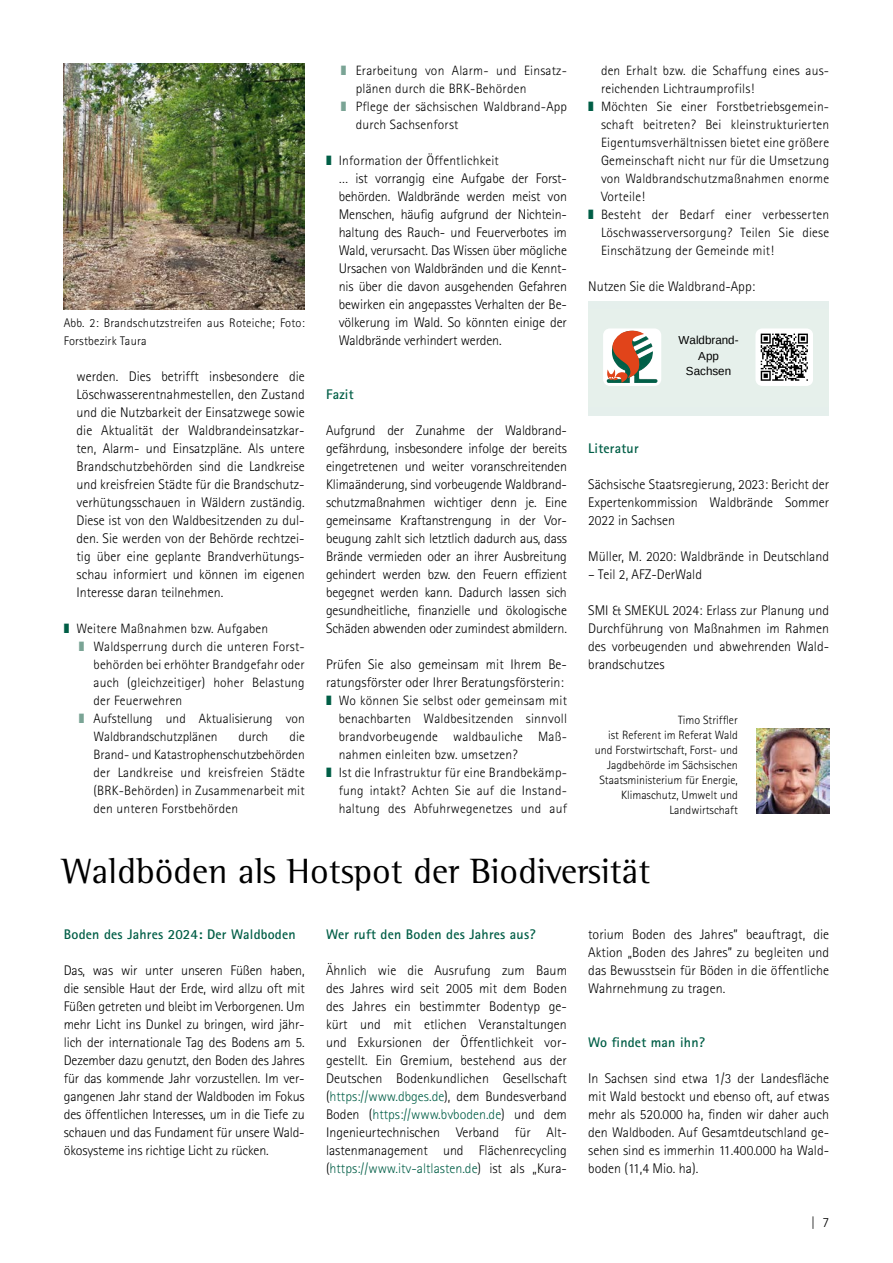
<style>
.page{position:relative;width:893px;height:1263px;background:#fff}
.page>*{position:absolute;margin:0;border:0;box-sizing:border-box;transform-origin:0 0}
.H1_Kapitelüberschrift{font:36px "Rotis Semi Serif Std";color:#000}
.Fließtext{font:300 13.95px/18px "Rotis Sans Serif Std";color:#000;text-align:justify}
.Fließtext_eingerückt{font:300 13.95px/18px "Rotis Sans Serif Std";letter-spacing:-.005em;color:#000;text-align:justify}
.H2_Zwischenüberschrift_grün{font:700 13.95px "Rotis Sans Serif Std";letter-spacing:.015em;color:#005e46}
._1_Aufzählung-1-spaltig{font:300 13.5px/18px "Rotis Sans Serif Std";letter-spacing:.015em;color:#000;text-align:justify}
._1_1_Aufzählung{font:300 13.5px/18px "Rotis Sans Serif Std";letter-spacing:.015em;color:#000}
.t1{font:300 12.45px/18px "Rotis Sans Serif Std";letter-spacing:.015em;color:#000}
.Autor{font:300 12px/15px "Rotis Sans Serif Std";color:#000;text-align:right}
.t2{font:11.55px/15.5px "Arimo";color:#000;text-align:center}
.s1{color:#005e46}
.s2{color:#7aa495}
</style>
<div class="page">
<img style="left:757px;top:729px;width:72px;height:85px">
<img style="left:64px;top:64px;width:241px;height:245px">
<div style="left:588px;top:301px;width:241px;height:114px;background:#e5efec"></div>
<svg style="left:603px;top:328px;width:58px;height:58px;background:#c6b0a0"></svg>
<svg style="left:755px;top:328px;width:58px;height:58px;background:#a9aaaa"></svg>
<p class="t1" style="left:64px;top:314px;width:242px">Abb. 2: Brandschutzstreifen aus Roteiche; Foto:<br>Forstbezirk Taura</p>
<p class="Fließtext_eingerückt" style="left:77px;top:367px;width:230px">werden. Dies betrifft insbesondere die Löschwasserentnahmestellen, den Zustand und die Nutzbarkeit der Einsatzwege sowie die Aktualität der Waldbrandeinsatzkar&shy;ten, Alarm- und Einsatzpläne. Als untere Brandschutzbehörden sind die Landkreise und kreisfreien Städte für die Brandschutz&shy;verhütungsschauen in Wäldern zuständig.<br>Diese ist von den Waldbesitzenden zu dul&shy;den. Sie werden von der Behörde rechtzei&shy;tig über eine geplante Brandverhütungs&shy;schau informiert und können im eigenen Interesse daran teilnehmen.</p>
<p class="_1_Aufzählung-1-spaltig" style="left:64px;top:620px;width:206px"><span class="s1">❚</span> Weitere Maßnahmen bzw. Aufgaben</p>
<p class="_1_1_Aufzählung" style="left:94px;top:638px;width:213px;text-align:justify;text-indent:-15px"><span class="s2">❚</span> Waldsperrung durch die unteren Forst&shy;behörden bei erhöhter Brandgefahr oder auch (gleichzeitiger) hoher Belastung der Feuerwehren</p>
<p class="_1_1_Aufzählung" style="left:94px;top:710px;width:213px;text-indent:-15px"><span class="s2">❚</span> Aufstellung und Aktualisierung von<br>Waldbrandschutzplänen</p>
<p class="_1_1_Aufzählung" style="left:94px;top:728px;width:213px;text-align:justify;text-indent:196px">die Brand- und Katastrophenschutzbehörden der Landkreise und kreisfreien Städte (BRK-Behörden) in Zusammenarbeit mit den unteren Forstbehörden</p>
<p class="_1_1_Aufzählung" style="left:239px;top:728px;width:31px">durch</p>
<p class="_1_1_Aufzählung" style="left:356px;top:62px;width:213px;text-indent:-15px"><span class="s2">❚</span> Erarbeitung von Alarm- und Einsatz&shy;plänen durch die BRK-Behörden</p>
<p class="_1_1_Aufzählung" style="left:356px;top:98px;width:213px;text-indent:-15px"><span class="s2">❚</span> Pflege der sächsischen Waldbrand-App durch Sachsenforst</p>
<p class="_1_Aufzählung-1-spaltig" style="left:326px;top:152px;width:174px"><span class="s1">❚</span> Information der Öffentlichkeit</p>
<p class="Fließtext_eingerückt" style="left:339px;top:169px;width:230px">… ist vorrangig eine Aufgabe der Forst&shy;behörden. Waldbrände werden meist von Menschen, häufig aufgrund der Nichtein&shy;haltung des Rauch- und Feuerverbotes im Wald, verursacht. Das Wissen über mögliche Ursachen von Waldbränden und die Kennt&shy;nis über die davon ausgehenden Gefahren bewirken ein angepasstes Verhalten der Be&shy;völkerung im Wald. So könnten einige der Waldbrände verhindert werden.</p>
<h3 class="H2_Zwischenüberschrift_grün" style="left:326px;top:386px;width:29px">Fazit</h3>
<p class="Fließtext" style="left:326px;top:421px;width:242px">Aufgrund der Zunahme der Waldbrand&shy;gefährdung, insbesondere infolge der bereits eingetretenen und weiter voranschreitenden Klimaänderung, sind vorbeugende Waldbrand&shy;schutzmaßnahmen wichtiger denn je. Eine gemeinsame Kraftanstrengung in der Vor&shy;beugung zahlt sich letztlich dadurch aus, dass Brände vermieden oder an ihrer Ausbreitung gehindert werden bzw. den Feuern effizient begegnet werden kann. Dadurch lassen sich gesundheitliche, finanzielle und ökologische Schäden abwenden oder zumindest abmildern.</p>
<p class="Fließtext" style="left:326px;top:655px;width:242px">Prüfen Sie also gemeinsam mit Ihrem Be&shy;ratungsförster oder Ihrer Beratungsförsterin:</p>
<p class="_1_Aufzählung-1-spaltig" style="left:339px;top:692px;width:230px;text-indent:-13px"><span class="s1">❚</span> Wo können Sie selbst oder gemeinsam mit benachbarten Waldbesitzenden sinnvoll brandvorbeugende waldbauliche Maß&shy;nahmen einleiten bzw. umsetzen?</p>
<p class="_1_Aufzählung-1-spaltig" style="left:339px;top:764px;width:230px;text-indent:-13px"><span class="s1">❚</span> Ist die Infrastruktur für eine Brandbekämp&shy;fung intakt? Achten Sie auf die Instand&shy;haltung des Abfuhrwegenetzes und auf</p>
<p class="_1_Aufzählung-1-spaltig" style="left:601px;top:62px;width:230px">den Erhalt bzw. die Schaffung eines aus&shy;reichenden Lichtraumprofils!</p>
<p class="_1_Aufzählung-1-spaltig" style="left:601px;top:98px;width:230px;text-indent:-13px"><span class="s1">❚</span> Möchten Sie einer Forstbetriebsgemein&shy;schaft beitreten? Bei kleinstrukturierten Eigentumsverhältnissen bietet eine größere Gemeinschaft nicht nur für die Umsetzung von Waldbrandschutzmaßnahmen enorme Vorteile!</p>
<p class="_1_Aufzählung-1-spaltig" style="left:601px;top:206px;width:230px;text-indent:-13px"><span class="s1">❚</span> Besteht der Bedarf einer verbesserten Löschwasserversorgung? Teilen Sie diese Einschätzung der Gemeinde mit!</p>
<p class="Fließtext" style="left:588px;top:277px;width:168px">Nutzen Sie die Waldbrand-App:</p>
<p class="t2" style="left:679px;top:333px;width:62px">Waldbrand-<br>App<br>Sachsen</p>
<h3 class="H2_Zwischenüberschrift_grün" style="left:588px;top:440px;width:52px">Literatur</h3>
<p class="Fließtext" style="left:588px;top:475px;width:242px">Sächsische Staatsregierung, 2023: Bericht der Expertenkommission Waldbrände Sommer 2022 in Sachsen</p>
<p class="Fließtext" style="left:588px;top:547px;width:242px">Müller, M. 2020: Waldbrände in Deutschland</p>
<p class="Fließtext" style="left:588px;top:565px;width:115px">– Teil 2, AFZ-DerWald</p>
<p class="Fließtext" style="left:588px;top:601px;width:242px">SMI &amp; SMEKUL 2024: Erlass zur Planung und Durchführung von Maßnahmen im Rahmen des vorbeugenden und abwehrenden Wald&shy;brandschutzes</p>
<p class="Autor" style="left:595px;top:712px;width:144px">Timo Striffler<br>ist Referent im Referat Wald und Forstwirtschaft, Forst- und<br>Jagdbehörde im Sächsischen<br>Staatsministerium für Energie,<br>Klimaschutz, Umwelt und<br>Landwirtschaft</p>
<h1 class="H1_Kapitelüberschrift" style="left:63px;top:850px;width:589px">Waldböden als Hotspot der Biodiversität</h1>
<h3 class="H2_Zwischenüberschrift_grün" style="left:64px;top:926px;width:233px">Boden des Jahres 2024: Der Waldboden</h3>
<p class="Fließtext" style="left:64px;top:961px;width:242px">Das, was wir unter unseren Füßen haben, die sensible Haut der Erde, wird allzu oft mit Füßen getreten und bleibt im Verborgenen. Um mehr Licht ins Dunkel zu bringen, wird jähr&shy;lich der internationale Tag des Bodens am 5.<br>Dezember dazu genutzt, den Boden des Jahres für das kommende Jahr vorzustellen. Im ver&shy;gangenen Jahr stand der Waldboden im Fokus des öffentlichen Interesses, um in die Tiefe zu schauen und das Fundament für unsere Wald&shy;ökosysteme ins richtige Licht zu rücken.</p>
<h3 class="H2_Zwischenüberschrift_grün" style="left:326px;top:926px;width:211px">Wer ruft den Boden des Jahres aus?</h3>
<p class="Fließtext" style="left:326px;top:961px;width:242px">Ähnlich wie die Ausrufung zum Baum des Jahres wird seit 2005 mit dem Boden des Jahres ein bestimmter Bodentyp ge&shy;kürt und mit etlichen Veranstaltungen und Exkursionen der Öffentlichkeit vor&shy;gestellt. Ein Gremium, bestehend aus der Deutschen Bodenkundlichen Gesellschaft (<span class="s1">https://www.dbges.de</span>), dem Bundesverband Boden (<span class="s1">https://www.bvboden.de</span>) und dem Ingenieurtechnischen Verband für Alt&shy;lastenmanagement und Flächenrecycling (<span class="s1">https://www.itv-altlasten.de</span>) ist als „Kura-</p>
<p class="Fließtext" style="left:588px;top:925px;width:242px">torium Boden des Jahres” beauftragt, die Aktion „Boden des Jahres” zu begleiten und das Bewusstsein für Böden in die öffentliche Wahrnehmung zu tragen.</p>
<h3 class="H2_Zwischenüberschrift_grün" style="left:588px;top:1034px;width:118px">Wo findet man ihn?</h3>
<p class="Fließtext" style="left:588px;top:1069px;width:242px">In Sachsen sind etwa 1/3 der Landesfläche mit Wald bestockt und ebenso oft, auf etwas mehr als 520.000 ha, finden wir daher auch den Waldboden. Auf Gesamtdeutschland ge&shy;sehen sind es immerhin 11.400.000 ha Wald&shy;boden (11,4 Mio. ha).</p>
<p class="Fließtext_eingerückt" style="left:811px;top:1213px;width:20px">| 7</p>
</div>
